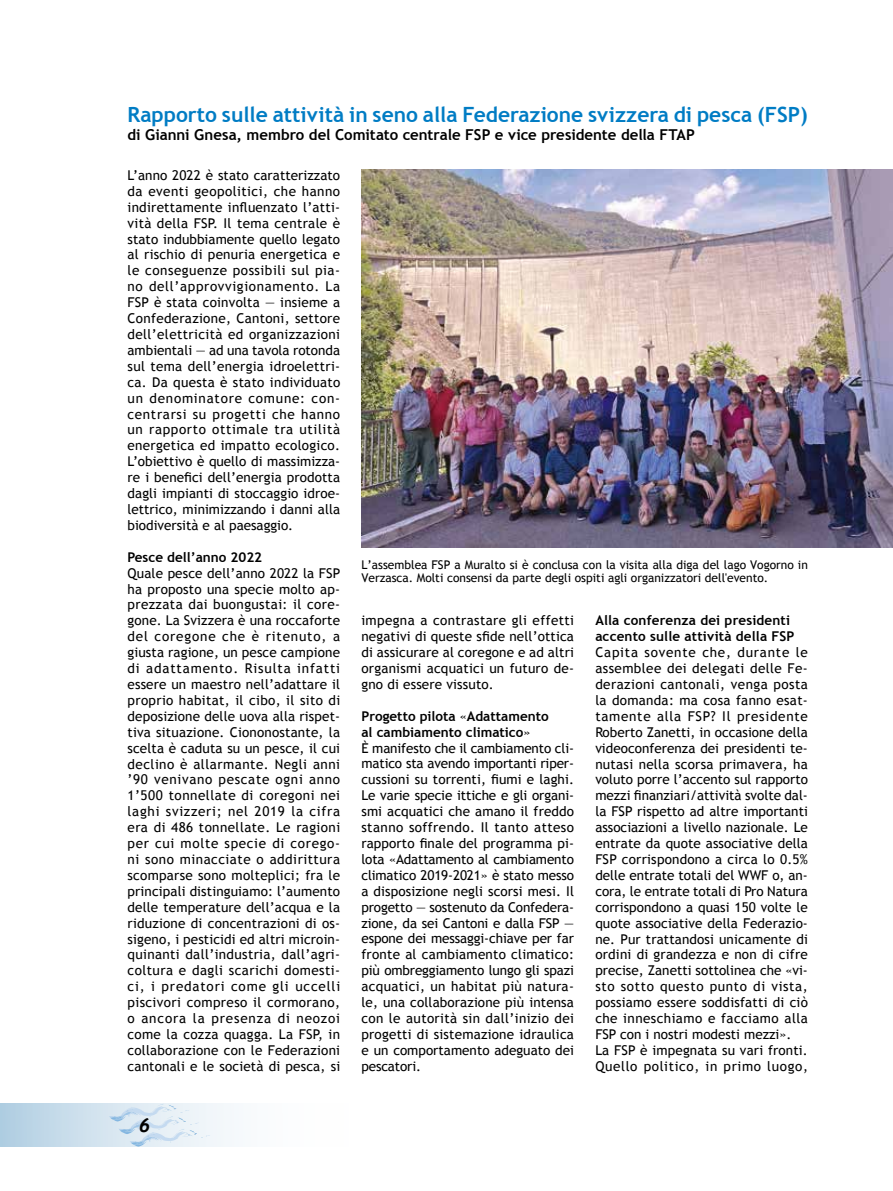
<style>
.page{position:relative;width:893px;height:1191px;background:#fff}
.page>*{position:absolute;margin:0;border:0;box-sizing:border-box;transform-origin:0 0}
.t1{font:700 21px "Trebuchet MS";color:#007cc4}
.t2{font:italic 700 19.5px "Trebuchet";color:#000}
.t3{font:700 15px "Trebuchet MS";color:#000}
.t4{font:13.5px/15.9px "Trebuchet MS";letter-spacing:.005em;color:#000;text-align:justify}
.t5{font:700 13.5px/15.9px "Trebuchet MS";letter-spacing:.01em;color:#000}
.t6{font:12px/13.5px "Trebuchet MS";color:#000}
.s1{font-weight:700}
</style>
<div class="page">
<svg style="left:0;top:1103px;width:232px;height:43px"></svg>
<svg style="left:109px;top:1103px;width:101px;height:43px;background:#dde9f3"></svg>
<img style="left:362px;top:170px;width:531px;height:378px">
<h1 class="t1" style="left:128px;top:101px;width:682px">Rapporto sulle attività in seno alla Federazione svizzera di pesca (FSP)</h1>
<p class="t3" style="left:128px;top:125px;width:569px">di Gianni Gnesa, membro del Comitato centrale FSP e vice presidente della FTAP</p>
<p class="t4" style="left:128px;top:167px;width:214px">L’anno 2022 è stato caratterizzato da eventi geopolitici, che hanno indirettamente influenzato l’atti&shy;vità della FSP. Il tema centrale è stato indubbiamente quello legato al rischio di penuria energetica e le conseguenze possibili sul pia&shy;no dell’approvvigionamento. La FSP è stata coinvolta — insieme a Confederazione, Cantoni, settore dell’elettricità ed organizzazioni ambientali — ad una tavola rotonda sul tema dell’energia idroelettri&shy;ca. Da questa è stato individuato un denominatore comune: con&shy;centrarsi su progetti che hanno un rapporto ottimale tra utilità energetica ed impatto ecologico.<br>L’obiettivo è quello di massimizza&shy;re i benefici dell’energia prodotta dagli impianti di stoccaggio idroe&shy;lettrico, minimizzando i danni alla biodiversità e al paesaggio.</p>
<p class="t5" style="left:128px;top:549px;width:136px">Pesce dell’anno 2022</p>
<p class="t4" style="left:128px;top:565px;width:214px">Quale pesce dell’anno 2022 la FSP ha proposto una specie molto ap&shy;prezzata dai buongustai: il core&shy;gone. La Svizzera è una roccaforte del coregone che è ritenuto, a giusta ragione, un pesce campione di adattamento. Risulta infatti essere un maestro nell’adattare il proprio habitat, il cibo, il sito di deposizione delle uova alla rispet&shy;tiva situazione. Ciononostante, la scelta è caduta su un pesce, il cui declino è allarmante. Negli anni ’90 venivano pescate ogni anno 1’500 tonnellate di coregoni nei laghi svizzeri; nel 2019 la cifra era di 486 tonnellate. Le ragioni per cui molte specie di corego&shy;ni sono minacciate o addirittura scomparse sono molteplici; fra le principali distinguiamo: l’aumento delle temperature dell’acqua e la riduzione di concentrazioni di os&shy;sigeno, i pesticidi ed altri microin&shy;quinanti dall’industria, dall’agri&shy;coltura e dagli scarichi domesti&shy;ci, i predatori come gli uccelli piscivori compreso il cormorano, o ancora la presenza di neozoi come la cozza quagga. La FSP, in collaborazione con le Federazioni cantonali e le società di pesca, si</p>
<h2 class="t2" style="left:139px;top:1113px;width:13px">6</h2>
<p class="t6" style="left:361px;top:558px;width:448px">L’assemblea FSP a Muralto si è conclusa con la visita alla diga del lago Vogorno in<br>Verzasca. Molti consensi da parte degli ospiti agli organizzatori dell'evento.</p>
<p class="t4" style="left:361px;top:613px;width:214px">impegna a contrastare gli effetti negativi di queste sfide nell’ottica di assicurare al coregone e ad altri organismi acquatici un futuro de&shy;gno di essere vissuto.</p>
<p class="t4" style="left:361px;top:708px;width:214px;text-align:left"><span class="s1">Progetto pilota</span> «<span class="s1">Adattamento<br>al cambiamento climatico</span>»<br>È manifesto che il cambiamento cli&shy;matico sta avendo importanti riper&shy;cussioni su torrenti, fiumi e laghi.<br>Le varie specie ittiche e gli organi&shy;smi acquatici che amano il freddo stanno soffrendo. Il tanto atteso rapporto finale del programma pi&shy;lota «Adattamento al cambiamento climatico 2019-2021» è stato messo a disposizione negli scorsi mesi. Il progetto — sostenuto da Confedera&shy;zione, da sei Cantoni e dalla FSP — espone dei messaggi-chiave per far fronte al cambiamento climatico: più ombreggiamento lungo gli spazi acquatici, un habitat più natura&shy;le, una collaborazione più intensa con le autorità sin dall’inizio dei progetti di sistemazione idraulica e un comportamento adeguato dei pescatori.</p>
<p class="t5" style="left:595px;top:612px;width:201px">Alla conferenza dei presidenti accento sulle attività della FSP</p>
<p class="t4" style="left:595px;top:644px;width:214px;text-align:left">Capita sovente che, durante le assemblee dei delegati delle Fe&shy;derazioni cantonali, venga posta la domanda: ma cosa fanno esat&shy;tamente alla FSP? Il presidente Roberto Zanetti, in occasione della videoconferenza dei presidenti te&shy;nutasi nella scorsa primavera, ha voluto porre l’accento sul rapporto mezzi finanziari/attività svolte dal&shy;la FSP rispetto ad altre importanti associazioni a livello nazionale. Le entrate da quote associative della FSP corrispondono a circa lo 0.5% delle entrate totali del WWF o, an&shy;cora, le entrate totali di Pro Natura corrispondono a quasi 150 volte le quote associative della Federazio&shy;ne. Pur trattandosi unicamente di ordini di grandezza e non di cifre precise, Zanetti sottolinea che «vi&shy;sto sotto questo punto di vista, possiamo essere soddisfatti di ciò che inneschiamo e facciamo alla FSP con i nostri modesti mezzi».<br>La FSP è impegnata su vari fronti.<br>Quello politico, in primo luogo,</p>
</div>
